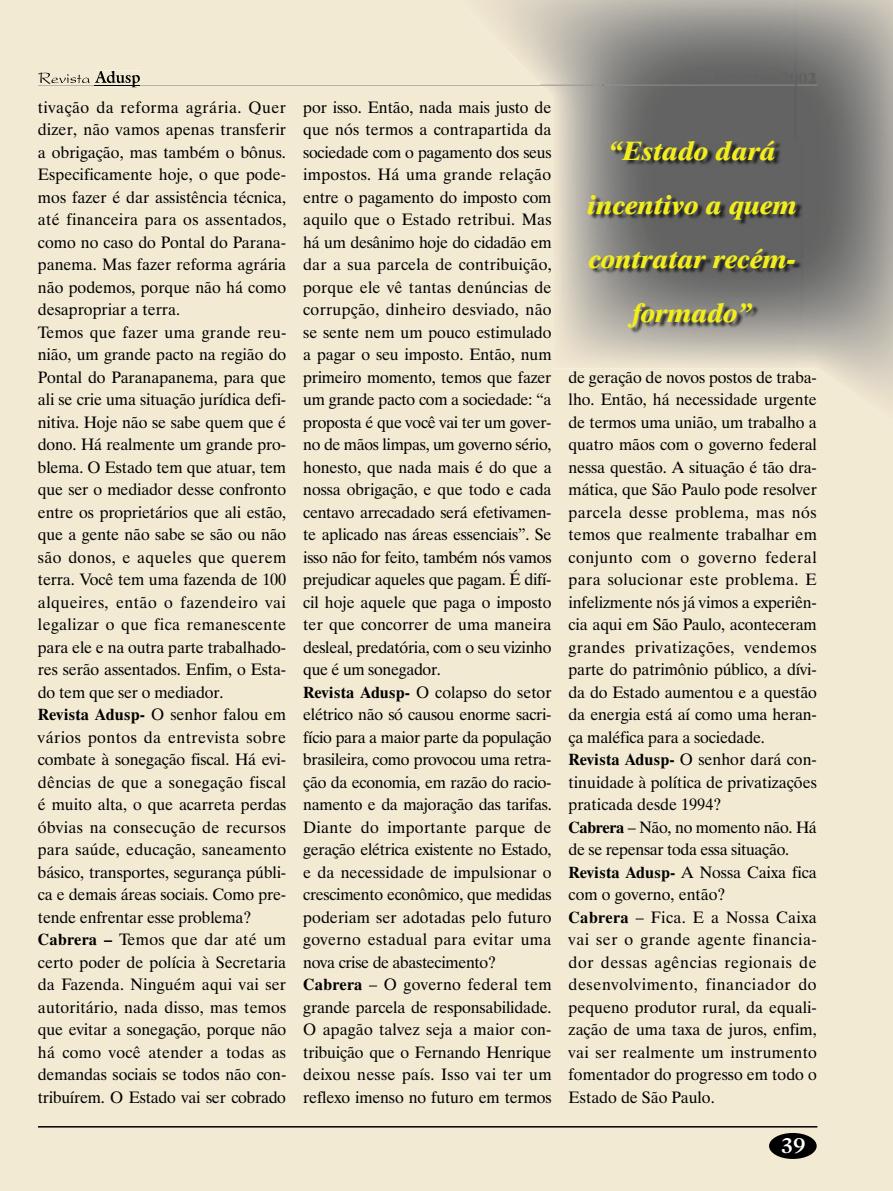
<style>
.page{position:relative;width:893px;height:1191px;background:#f2ead3}
.page>*{position:absolute;margin:0;border:0;box-sizing:border-box;transform-origin:0 0}
.t1{font:italic 800 27px/54px "Dutch 801 BT";color:#f2ed1c;text-align:center}
.t2{font:700 21px "Galliard IT Cby BT";color:#fff}
.t3{font:16.5px/22.5px "Dutch 801 BT";letter-spacing:-.005em;color:#000}
.s1{font-weight:700}
</style>
<div class="page">
<hr style="left:38px;top:1126px;width:779px;height:1px;background:#000">
<div style="left:769px;top:1133px;width:48px;height:26px;background:#000;border-radius:50%"></div>
<svg style="left:38px;top:71px;width:468px;height:17px;background:#e6dec9"></svg>
<hr style="left:95px;top:85px;width:45px;height:1px;background:#000">
<img style="left:796px;top:0;width:97px;height:422px">
<img style="left:506px;top:0;width:96px;height:370px">
<img style="left:602px;top:334px;width:195px;height:36px">
<img style="left:602px;top:0;width:195px;height:142px">
<img style="left:458px;top:0;width:49px;height:53px">
<img style="left:713px;top:72px;width:102px;height:12px">
<img style="left:540px;top:85px;width:277px;height:1px">
<img style="left:590px;top:142px;width:212px;height:192px">
<p class="t3" style="left:38px;top:95px;width:250px">tivação da reforma agrária. Quer dizer, não vamos apenas transferir a obrigação, mas também o bônus.<br>Especificamente hoje, o que pode&shy;mos fazer é dar assistência técnica, até financeira para os assentados, como no caso do Pontal do Parana&shy;panema. Mas fazer reforma agrária não podemos, porque não há como desapropriar a terra.<br>Temos que fazer uma grande reu&shy;nião, um grande pacto na região do Pontal do Paranapanema, para que ali se crie uma situação jurídica defi&shy;nitiva. Hoje não se sabe quem que é dono. Há realmente um grande pro&shy;blema. O Estado tem que atuar, tem que ser o mediador desse confronto entre os proprietários que ali estão, que a gente não sabe se são ou não são donos, e aqueles que querem terra. Você tem uma fazenda de 100 alqueires, então o fazendeiro vai legalizar o que fica remanescente para ele e na outra parte trabalhado&shy;res serão assentados. Enfim, o Esta&shy;do tem que ser o mediador.<br><span class="s1">Revista Adusp-</span> O senhor falou em vários pontos da entrevista sobre combate à sonegação fiscal. Há evi&shy;dências de que a sonegação fiscal é muito alta, o que acarreta perdas óbvias na consecução de recursos para saúde, educação, saneamento básico, transportes, segurança públi&shy;ca e demais áreas sociais. Como pre&shy;tende enfrentar esse problema?<br><span class="s1">Cabrera –</span> Temos que dar até um certo poder de polícia à Secretaria da Fazenda. Ninguém aqui vai ser autoritário, nada disso, mas temos que evitar a sonegação, porque não há como você atender a todas as demandas sociais se todos não con&shy;tribuírem. O Estado vai ser cobrado</p>
<p class="t3" style="left:303px;top:95px;width:250px">por isso. Então, nada mais justo de que nós termos a contrapartida da sociedade com o pagamento dos seus impostos. Há uma grande relação entre o pagamento do imposto com aquilo que o Estado retribui. Mas há um desânimo hoje do cidadão em dar a sua parcela de contribuição, porque ele vê tantas denúncias de corrupção, dinheiro desviado, não se sente nem um pouco estimulado a pagar o seu imposto. Então, num primeiro momento, temos que fazer um grande pacto com a sociedade: “a proposta é que você vai ter um gover&shy;no de mãos limpas, um governo sério, honesto, que nada mais é do que a nossa obrigação, e que todo e cada centavo arrecadado será efetivamen&shy;te aplicado nas áreas essenciais”. Se isso não for feito, também nós vamos prejudicar aqueles que pagam. É difí&shy;cil hoje aquele que paga o imposto ter que concorrer de uma maneira desleal, predatória, com o seu vizinho que é um sonegador.<br><span class="s1">Revista Adusp-</span> O colapso do setor elétrico não só causou enorme sacri&shy;fício para a maior parte da população brasileira, como provocou uma retra&shy;ção da economia, em razão do racio&shy;namento e da majoração das tarifas.<br>Diante do importante parque de geração elétrica existente no Estado, e da necessidade de impulsionar o crescimento econômico, que medidas poderiam ser adotadas pelo futuro governo estadual para evitar uma nova crise de abastecimento?<br><span class="s1">Cabrera</span> – O governo federal tem grande parcela de responsabilidade.<br>O apagão talvez seja a maior con&shy;tribuição que o Fernando Henrique deixou nesse país. Isso vai ter um reflexo imenso no futuro em termos</p>
<h1 class="t1" style="left:588px;top:123px;width:211px">“Estado dará incentivo a quem contratar recém&shy;formado”</h1>
<p class="t3" style="left:569px;top:365px;width:250px">de geração de novos postos de traba&shy;lho. Então, há necessidade urgente de termos uma união, um trabalho a quatro mãos com o governo federal nessa questão. A situação é tão dra&shy;mática, que São Paulo pode resolver parcela desse problema, mas nós temos que realmente trabalhar em conjunto com o governo federal para solucionar este problema. E infelizmente nós já vimos a experiên&shy;cia aqui em São Paulo, aconteceram grandes privatizações, vendemos parte do patrimônio público, a dívi&shy;da do Estado aumentou e a questão da energia está aí como uma heran&shy;ça maléfica para a sociedade.<br><span class="s1">Revista Adusp-</span> O senhor dará con&shy;tinuidade à política de privatizações praticada desde 1994?<br><span class="s1">Cabrera</span> – Não, no momento não. Há de se repensar toda essa situação.<br><span class="s1">Revista Adusp-</span> A Nossa Caixa fica com o governo, então?<br><span class="s1">Cabrera</span> – Fica. E a Nossa Caixa vai ser o grande agente financia&shy;dor dessas agências regionais de desenvolvimento, financiador do pequeno produtor rural, da equali&shy;zação de uma taxa de juros, enfim, vai ser realmente um instrumento fomentador do progresso em todo o<br>Estado de São Paulo.</p>
<p class="t2" style="left:781px;top:1132px;width:26px">39</p>
</div>
